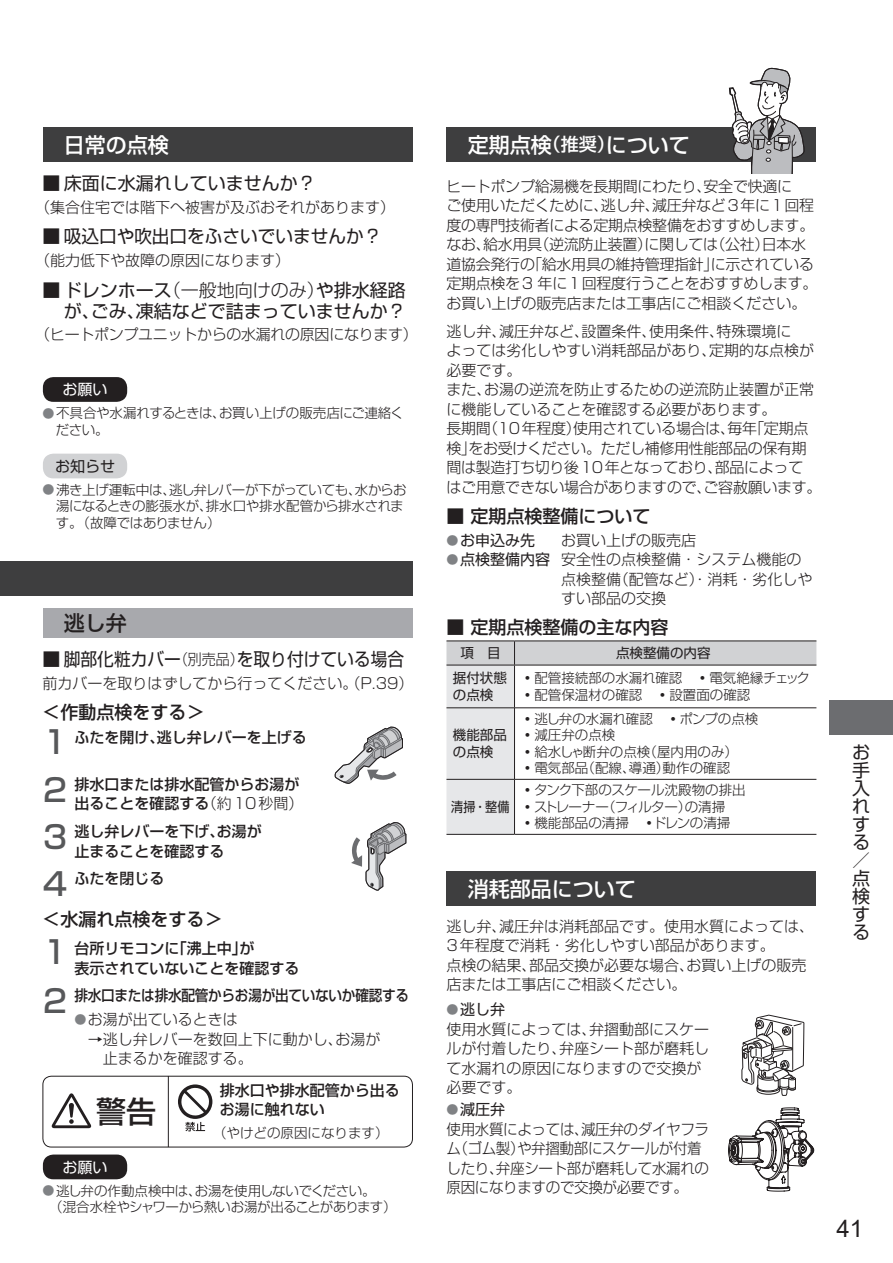
<style>
.page{position:relative;width:893px;height:1263px;background:#fff}
.page>*{position:absolute;margin:0;border:0;box-sizing:border-box;transform-origin:0 0}
.t1{font:500 30px "Shin Go Pro";color:#231f20}
.t2{font:24px "Arial";color:#231f20}
.t3{font:500 21px "Shin Go Pro";color:#fff}
.t4{font:500 21px "Shin Go Pro";color:#231f20}
.t5{font:18px/18px "Shin Go Pro";color:#231f20;text-align:justify}
.t6{font:500 18px "Shin Go Pro";color:#231f20}
.t7{font:18px "Shin Go Pro";color:#231f20;scale:.93 1}
.t8{font:300 15px/19.5px "Shin Go Pro";color:#231f20}
.t9{font:300 15px/19.5px "Shin Go Pro";letter-spacing:-.02em;color:#231f20}
.t10{font:500 15px/19.5px "Shin Go Pro";color:#231f20}
.t11{font:300 15px/19.5px "Shin Go Pro";letter-spacing:-.025em;color:#231f20}
.t12{font:500 15px "Shin Go Pro";letter-spacing:-.02em;color:#231f20;scale:.91 1}
.t13{font:15px "Shin Go Pro";color:#231f20}
.t14{font:15px "Shin Go Pro";color:#fff}
.t15{font:300 13.5px/16.5px "Shin Go Pro";letter-spacing:-.01em;color:#231f20}
.t16{font:300 13.5px/16.5px "Shin Go Pro";letter-spacing:-.03em;color:#231f20}
.t17{font:13.5px/16.5px "Shin Go Pro";color:#231f20}
.t18{font:13.5px "Shin Go Pro";color:#231f20;scale:.9 1}
.s1{font-weight:500}
.s2{font-weight:300}
.s3{font-size:12px;color:#808285}
.s4{font-weight:300;font-size:15px}
.s5{font-size:31.5px;color:#57585a}
.s6{font-size:18px}
.s7{font-weight:300;font-size:12px;color:#808285}
.s8{font-weight:400}
</style>
<div class="page">
<div style="left:829px;top:700px;width:64px;height:34px;background:#6c6d70"></div>
<div style="left:446px;top:128px;width:370px;height:34px;background:#3e3e3f"></div>
<hr style="left:446px;top:640px;width:68px;height:1px;background:#231f20">
<hr style="left:514px;top:640px;width:302px;height:1px;background:#231f20">
<svg style="left:446px;top:641px;width:370px;height:193px"></svg>
<hr style="left:514px;top:665px;width:1px;height:43px;background:#231f20">
<hr style="left:514px;top:708px;width:1px;height:71px;background:#231f20">
<hr style="left:514px;top:779px;width:1px;height:55px;background:#231f20">
<hr style="left:446px;top:665px;width:68px;height:1px;background:#231f20">
<hr style="left:514px;top:665px;width:302px;height:1px;background:#231f20">
<hr style="left:446px;top:834px;width:68px;height:1px;background:#231f20">
<hr style="left:514px;top:834px;width:302px;height:1px;background:#231f20">
<hr style="left:446px;top:707px;width:68px;height:1px;background:#231f20">
<hr style="left:514px;top:707px;width:302px;height:1px;background:#231f20">
<hr style="left:446px;top:779px;width:68px;height:1px;background:#231f20">
<hr style="left:514px;top:779px;width:302px;height:1px;background:#231f20">
<svg style="left:728px;top:68px;width:77px;height:106px"></svg>
<div style="left:446px;top:872px;width:370px;height:34px;background:#3e3e3f"></div>
<svg style="left:741px;top:1015px;width:64px;height:81px"></svg>
<svg style="left:728px;top:1107px;width:86px;height:84px"></svg>
<div style="left:0;top:561px;width:412px;height:34px;background:#3e3e3f"></div>
<div style="left:43px;top:608px;width:369px;height:30px;background:#a8a9ad"></div>
<svg style="left:334px;top:726px;width:69px;height:58px"></svg>
<svg style="left:351px;top:822px;width:56px;height:69px"></svg>
<div style="left:43px;top:1076px;width:370px;height:71px;border:1px solid #231f20;border-radius:9px"></div>
<svg style="left:178px;top:1084px;width:34px;height:47px"></svg>
<svg style="left:51px;top:1093px;width:41px;height:35px"></svg>
<hr style="left:168px;top:1076px;width:1px;height:71px;background:#231f20">
<div style="left:43px;top:1154px;width:84px;height:25px;background:#231f20;border-radius:10px"></div>
<div style="left:43px;top:128px;width:369px;height:34px;background:#3e3e3f"></div>
<div style="left:43px;top:454px;width:84px;height:24px;background:#d1d2d4;border-radius:10px"></div>
<div style="left:43px;top:377px;width:84px;height:25px;background:#231f20;border-radius:10px"></div>
<h3 class="t3" style="left:64px;top:127px;width:106px">日常の点検</h3>
<p class="t5" style="left:43px;top:172px;width:275px"><span class="s1">■</span> 床面に水漏れしていませんか？</p>
<p class="t8" style="left:35px;top:196px;width:361px">（集合住宅では階下へ被害が及ぶおそれがあります）</p>
<p class="t5" style="left:43px;top:225px;width:341px"><span class="s1">■</span> 吸込口や吹出口をふさいでいませんか？</p>
<p class="t8" style="left:35px;top:249px;width:256px">（能力低下や故障の原因になります）</p>
<p class="t5" style="left:43px;top:277px;width:365px;line-height:21px;text-align:right"><span class="s1">■</span> ドレンホース<span class="s2">（一般地向けのみ）</span>や排水経路が、ごみ、凍結などで詰まっていませんか？</p>
<p class="t9" style="left:35px;top:323px;width:384px">（ヒートポンプユニットからの水漏れの原因になります）</p>
<p class="t14" style="left:63px;top:377px;width:46px">お願い</p>
<p class="t15" style="left:56px;top:403px;width:349px;text-indent:-13px"><span class="s3">●</span>不具合や水漏れするときは、お買い上げの販売店にご連絡ください。</p>
<p class="t13" style="left:55px;top:454px;width:61px">お知らせ</p>
<p class="t15" style="left:56px;top:480px;width:352px;text-indent:-13px"><span class="s3">●</span>沸き上げ運転中は、逃し弁レバーが下がっていても、水からお湯になるときの膨張水が、排水口や排水配管から排水されます。（故障ではありません）</p>
<h3 class="t4" style="left:64px;top:606px;width:64px">逃し弁</h3>
<p class="t7" style="left:43px;top:645px;width:390px"><span class="s1">■</span> 脚部化粧カバー<span class="s4">（別売品）</span>を取り付けている場合</p>
<p class="t8" style="left:43px;top:672px;width:373px">前カバーを取りはずしてから行ってください。（P.39）</p>
<p class="t6" style="left:43px;top:698px;width:163px">＜作動点検をする＞</p>
<p class="t10" style="left:43px;top:726px;width:265px"><span class="s5">1</span> ふたを開け、逃し弁レバーを上げる</p>
<p class="t10" style="left:43px;top:773px;width:262px;text-align:right"><span class="s5">2</span> 排水口または排水配管からお湯が出ることを確認する<span class="s2">（約10秒間）</span></p>
<p class="t10" style="left:43px;top:820px;width:220px;text-align:center"><span class="s5">3</span> 逃し弁レバーを下げ、お湯が止まることを確認する</p>
<p class="t10" style="left:43px;top:867px;width:123px"><span class="s5">4</span> ふたを閉じる</p>
<p class="t6" style="left:43px;top:904px;width:181px">＜水漏れ点検をする＞</p>
<p class="t10" style="left:74px;top:937px;width:226px;text-indent:-31px"><span class="s5">1</span> 台所リモコンに「沸上中」が<br>表示されていないことを確認する</p>
<p class="t12" style="left:43px;top:983px;width:403px"><span class="s5">2</span> 排水口または排水配管からお湯が出ていないか確認する</p>
<p class="t8" style="left:74px;top:1008px;width:165px"><span class="s3">●</span>お湯が出ているときは</p>
<p class="t8" style="left:103px;top:1027px;width:279px;text-indent:-15px">→逃し弁レバーを数回上下に動かし、お湯が止まるかを確認する。</p>
<p class="t10" style="left:220px;top:1078px;width:181px">排水口や排水配管から出るお湯に触れない</p>
<h1 class="t1" style="left:96px;top:1087px;width:61px">警告</h1>
<p class="t15" style="left:213px;top:1122px;width:177px">（やけどの原因になります）</p>
<p class="t14" style="left:63px;top:1154px;width:46px">お願い</p>
<p class="t16" style="left:49px;top:1181px;width:349px;text-indent:-7px"><span class="s3">●</span>逃し弁の作動点検中は、お湯を使用しないでください。<br>（混合水栓やシャワーから熱いお湯が出ることがあります）</p>
<h3 class="t3" style="left:468px;top:127px;width:223px">定期点検<span class="s6">（推奨）</span>について</h3>
<p class="t9" style="left:446px;top:175px;width:372px">ヒートポンプ給湯機を長期間にわたり、安全で快適に<br>ご使用いただくために、逃し弁、減圧弁など3年に1回程度の専門技術者による定期点検整備をおすすめします。なお、給水用具（逆流防止装置）に関しては（公社）日本水道協会発行の「給水用具の維持管理指針」に示されている定期点検を3 年に1回程度行うことをおすすめします。お買い上げの販売店または工事店にご相談ください。</p>
<p class="t8" style="left:446px;top:320px;width:376px">逃し弁、減圧弁など、設置条件、使用条件、特殊環境に<br>よっては劣化しやすい消耗部品があり、定期的な点検が必要です。<br>また、お湯の逆流を防止するための逆流防止装置が正常に機能していることを確認する必要があります。<br>長期間（10年程度）使用されている場合は、毎年「定期点検」をお受けください。ただし補修用性能部品の保有期間は製造打ち切り後10年となっており、部品によってはご用意できない場合がありますので、ご容赦願います。</p>
<p class="t6" style="left:446px;top:502px;width:205px">■ 定期点検整備について</p>
<p class="t13" style="left:446px;top:528px;width:90px"><span class="s7">●</span>お申込み先</p>
<p class="t8" style="left:561px;top:529px;width:136px">お買い上げの販売店</p>
<p class="t8" style="left:561px;top:548px;width:253px;text-indent:-115px"><span class="s3">●</span><span class="s8">点検整備内容</span> 安全性の点検整備・システム機能の点検整備（配管など）・消耗・劣化しやすい部品の交換</p>
<p class="t6" style="left:446px;top:612px;width:223px">■ 定期点検整備の主な内容</p>
<p class="t17" style="left:460px;top:643px;width:42px">項　目</p>
<p class="t17" style="left:616px;top:643px;width:96px">点検整備の内容</p>
<p class="t17" style="left:453px;top:668px;width:55px">据付状態の点検</p>
<p class="t15" style="left:521px;top:668px;width:291px">・配管接続部の水漏れ確認　・電気絶縁チェック・配管保温材の確認　・設置面の確認</p>
<p class="t17" style="left:453px;top:725px;width:55px">機能部品の点検</p>
<p class="t15" style="left:521px;top:709px;width:253px">・逃し弁の水漏れ確認　・ポンプの点検　・減圧弁の点検<br>・給水しゃ断弁の点検（屋内用のみ）<br>・電気部品（配線、導通）動作の確認</p>
<p class="t18" style="left:451px;top:796px;width:66px">清掃・整備</p>
<p class="t15" style="left:521px;top:780px;width:240px">・タンク下部のスケール沈殿物の排出　・ストレーナー（フィルター）の清掃<br>・機能部品の清掃　・ドレンの清掃</p>
<h3 class="t3" style="left:468px;top:871px;width:169px">消耗部品について</h3>
<p class="t8" style="left:446px;top:914px;width:369px">逃し弁、減圧弁は消耗部品です。使用水質によっては、<br>3年程度で消耗・劣化しやすい部品があります。<br>点検の結果、部品交換が必要な場合、お買い上げの販売店または工事店にご相談ください。</p>
<p class="t8" style="left:446px;top:998px;width:264px"><span class="s3">●</span><span class="s8">逃し弁<br></span>使用水質によっては、弁摺動部にスケールが付着したり、弁座シート部が磨耗して水漏れの原因になりますので交換が必要です。</p>
<p class="t11" style="left:446px;top:1098px;width:264px"><span class="s3">●</span><span class="s8">減圧弁<br></span>使用水質によっては、減圧弁のダイヤフラム（ゴム製）や弁摺動部にスケールが付着したり、弁座シート部が磨耗して水漏れの原因になりますので交換が必要です。</p>
<p class="t5" style="left:852px;top:741px;width:19px">お手入れする／点検する</p>
<h2 class="t2" style="left:836px;top:1212px;width:28px">41</h2>
</div>
